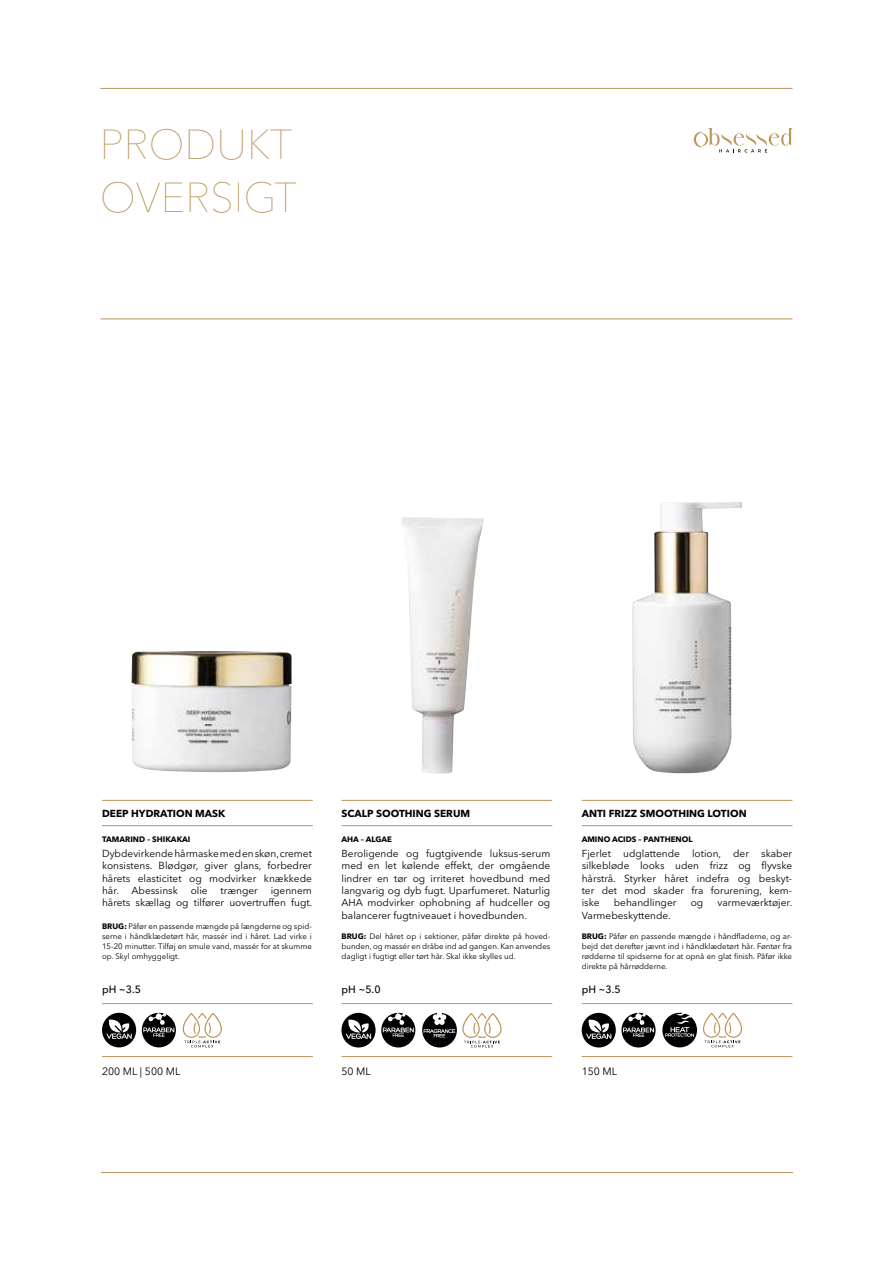
<style>
.page{position:relative;width:893px;height:1263px;background:#fff}
.page>*{position:absolute;margin:0;border:0;box-sizing:border-box;transform-origin:0 0}
.t1{font:200 41.55px/52.8px "Avenir Next LT Pro";color:#bc955b}
.t2{font:10.5px "Avenir Next LT Pro";color:#000}
.t3{font:500 10.5px "Avenir Next LT Pro";color:#000}
.t4{font:10.2px/12.3px "Avenir Next LT Pro";color:#000;text-align:justify}
.t5{font:700 10.2px "Avenir Next LT Pro";color:#000}
.t6{font:7.8px/10.2px "Avenir Next LT Pro";color:#000;text-align:justify}
.t7{font:700 7.8px "Avenir Next LT Pro";color:#000}
.s1{font-weight:700}
</style>
<div class="page">
<svg style="left:694px;top:128px;width:98px;height:24px"></svg>
<svg style="left:183px;top:1013px;width:39px;height:34px"></svg>
<svg style="left:102px;top:1013px;width:34px;height:34px"></svg>
<svg style="left:142px;top:1013px;width:34px;height:34px"></svg>
<hr style="left:100px;top:88px;width:692px;height:1px;background:#bc955b">
<hr style="left:100px;top:319px;width:692px;height:1px;background:#bc955b">
<hr style="left:101px;top:1172px;width:692px;height:1px;background:#bc955b">
<hr style="left:582px;top:800px;width:210px;height:1px;background:#bc955b">
<hr style="left:582px;top:825px;width:210px;height:1px;background:#bc955b">
<hr style="left:582px;top:1003px;width:210px;height:1px;background:#bc955b">
<hr style="left:582px;top:1056px;width:210px;height:1px;background:#bc955b">
<hr style="left:341px;top:800px;width:211px;height:1px;background:#bc955b">
<hr style="left:341px;top:825px;width:211px;height:1px;background:#bc955b">
<hr style="left:341px;top:1003px;width:211px;height:1px;background:#bc955b">
<hr style="left:341px;top:1056px;width:211px;height:1px;background:#bc955b">
<hr style="left:102px;top:800px;width:211px;height:1px;background:#bc955b">
<hr style="left:102px;top:825px;width:211px;height:1px;background:#bc955b">
<hr style="left:102px;top:1003px;width:211px;height:1px;background:#bc955b">
<hr style="left:102px;top:1056px;width:211px;height:1px;background:#bc955b">
<svg style="left:703px;top:1012px;width:39px;height:35px"></svg>
<svg style="left:582px;top:1013px;width:74px;height:34px"></svg>
<svg style="left:662px;top:1013px;width:35px;height:34px"></svg>
<svg style="left:422px;top:1013px;width:80px;height:34px"></svg>
<svg style="left:341px;top:1013px;width:74px;height:34px"></svg>
<img style="left:632px;top:502px;width:110px;height:272px">
<img style="left:401px;top:517px;width:83px;height:257px">
<img style="left:131px;top:651px;width:161px;height:121px">
<h1 class="t1" style="left:100px;top:119px;width:198px">PRODUKT<br>OVERSIGT</h1>
<p class="t5" style="left:102px;top:807px;width:125px">DEEP HYDRATION MASK</p>
<p class="t7" style="left:102px;top:834px;width:90px">TAMARIND – SHIKAKAI</p>
<p class="t4" style="left:102px;top:847px;width:211px">Dybdevirkende hårmaske med en skøn, cremet konsistens. Blødgør, giver glans, forbedrer hårets elasticitet og modvirker knækkede hår. Abessinsk</p>
<p class="t4" style="left:191px;top:884px;width:19px">olie</p>
<p class="t4" style="left:221px;top:884px;width:39px">trænger</p>
<p class="t4" style="left:102px;top:884px;width:212px;text-align:right">igennem<br>hårets skællag og tilfører uovertruffen fugt.</p>
<p class="t6" style="left:102px;top:921px;width:211px"><span class="s1">BRUG:</span> Påfør en passende mængde på længderne og spid&shy;serne i håndklædetørt hår, massér ind i håret. Lad virke i 15-20 minutter. Tilføj en smule vand, massér for at skumme op. Skyl omhyggeligt.</p>
<p class="t3" style="left:102px;top:983px;width:41px">pH ~3.5</p>
<p class="t2" style="left:102px;top:1065px;width:80px">200 ML | 500 ML</p>
<p class="t5" style="left:341px;top:807px;width:130px">SCALP SOOTHING SERUM</p>
<p class="t7" style="left:341px;top:834px;width:52px">AHA – ALGAE</p>
<p class="t4" style="left:341px;top:847px;width:210px">Beroligende og fugtgivende luksus-serum med en let kølende effekt, der omgående lindrer en tør og irriteret hovedbund med langvarig og dyb fugt. Uparfumeret. Naturlig AHA modvirker ophobning af hudceller og balancerer fugtniveauet i hovedbunden.</p>
<p class="t6" style="left:341px;top:931px;width:210px"><span class="s1">BRUG:</span> Del håret op i sektioner, påfør direkte på hoved&shy;bunden, og massér en dråbe ind ad gangen. Kan anvendes dagligt i fugtigt eller tørt hår. Skal ikke skylles ud.</p>
<p class="t3" style="left:341px;top:983px;width:41px">pH ~5.0</p>
<p class="t2" style="left:341px;top:1065px;width:31px">50 ML</p>
<p class="t5" style="left:582px;top:807px;width:166px">ANTI FRIZZ SMOOTHING LOTION</p>
<p class="t7" style="left:582px;top:834px;width:112px">AMINO ACIDS – PANTHENOL</p>
<p class="t4" style="left:582px;top:847px;width:212px">Fjerlet udglattende lotion, der skaber silkebløde looks uden frizz og flyvske hårstrå. Styrker håret indefra og beskyt&shy;ter det mod skader fra forurening, kem&shy;iske</p>
<p class="t4" style="left:614px;top:897px;width:64px">behandlinger</p>
<p class="t4" style="left:691px;top:897px;width:14px">og</p>
<p class="t4" style="left:718px;top:897px;width:76px">varmeværktøjer.</p>
<p class="t4" style="left:582px;top:909px;width:91px">Varmebeskyttende.</p>
<p class="t6" style="left:582px;top:931px;width:212px"><span class="s1">BRUG:</span> Påfør en passende mængde i håndfladerne, og ar&shy;bejd det derefter jævnt ind i håndklædetørt hår. Føntør fra rødderne til spidserne for at opnå en glat finish. Påfør ikke direkte på hårrødderne.</p>
<p class="t3" style="left:582px;top:983px;width:41px">pH ~3.5</p>
<p class="t2" style="left:582px;top:1065px;width:37px">150 ML</p>
</div>
